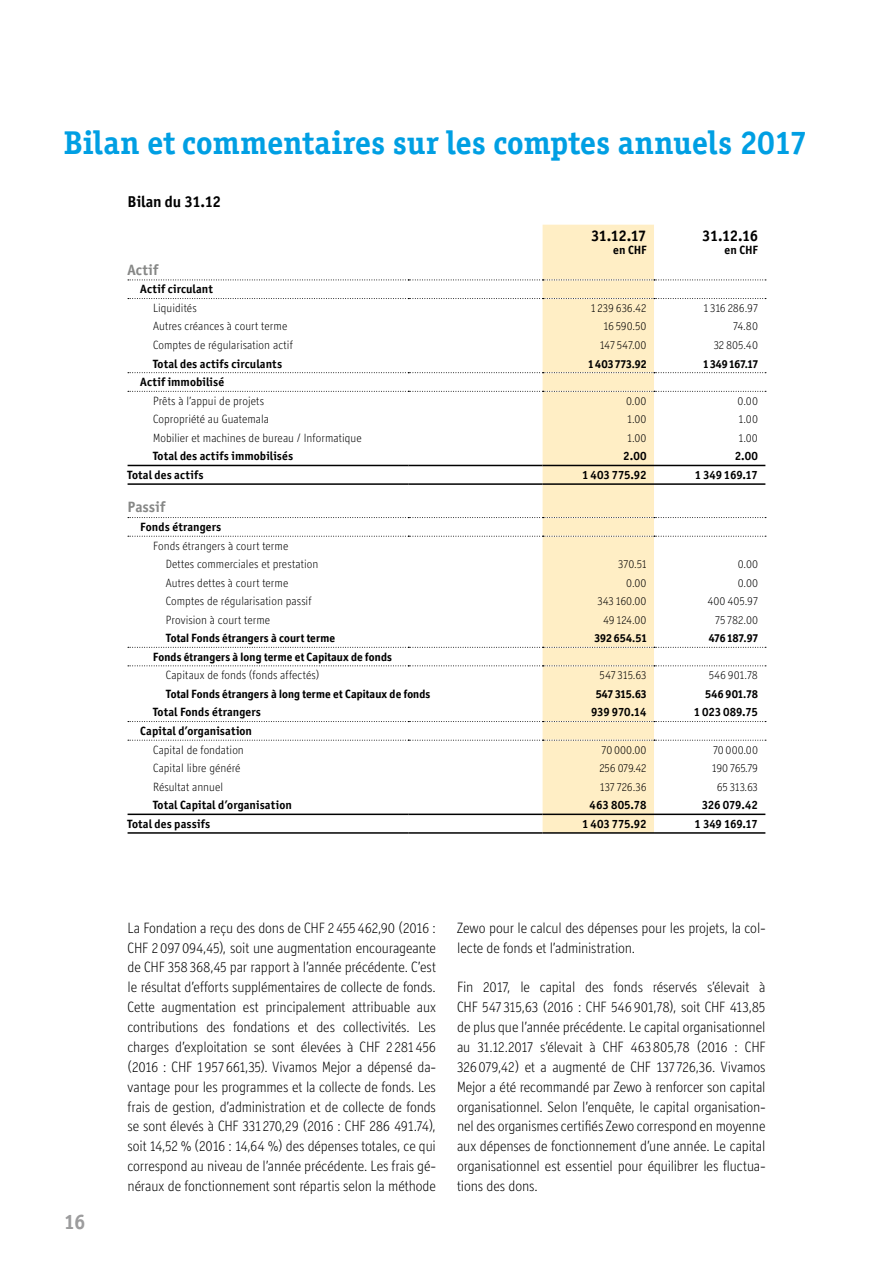
<style>
.page{position:relative;width:893px;height:1263px;background:#fff}
.page>*{position:absolute;margin:0;border:0;box-sizing:border-box;transform-origin:0 0}
.t1{font:700 33px "Officina Ser ITC Std";color:#009fe3}
.t2{font:700 21px "Officina Ser ITC Std";color:#9c9c9d}
.t3{font:700 15.75px "Officina Sans ITC Std";letter-spacing:-.01em;color:#000}
.t4{font:700 15.45px "Officina Sans ITC Std";letter-spacing:-.035em;color:#000}
.t5{font:300 15px/19.8px "Officina Display ITC Std";letter-spacing:-.005em;color:#000;text-align:justify}
.t6{font:700 15px "Officina Sans ITC Std";letter-spacing:.005em;color:#868786}
.t7{font:300 12px/18.5px "Officina Display ITC Std";letter-spacing:.005em;color:#000}
.t8{font:700 12px "Officina Sans ITC Std";letter-spacing:.005em;color:#000}
.t9{font:700 12px "Officina Display ITC Std";letter-spacing:.01em;color:#000}
</style>
<div class="page">
<div style="left:543px;top:225px;width:111px;height:607px;background:#ffeec5"></div>
<svg style="left:128px;top:517px;width:638px;height:1px"></svg>
<svg style="left:128px;top:536px;width:638px;height:1px"></svg>
<svg style="left:128px;top:721px;width:638px;height:1px"></svg>
<svg style="left:128px;top:740px;width:638px;height:1px"></svg>
<svg style="left:128px;top:280px;width:638px;height:1px"></svg>
<svg style="left:128px;top:298px;width:638px;height:1px"></svg>
<svg style="left:128px;top:372px;width:638px;height:1px"></svg>
<svg style="left:128px;top:391px;width:638px;height:1px"></svg>
<hr style="left:128px;top:465px;width:280px;height:1px;background:#000">
<hr style="left:408px;top:465px;width:135px;height:1px;background:#000">
<hr style="left:543px;top:465px;width:111px;height:1px;background:#000">
<hr style="left:654px;top:465px;width:111px;height:1px;background:#000">
<hr style="left:128px;top:483px;width:280px;height:2px;background:#000">
<hr style="left:408px;top:483px;width:135px;height:2px;background:#000">
<hr style="left:543px;top:483px;width:111px;height:2px;background:#000">
<hr style="left:654px;top:483px;width:111px;height:2px;background:#000">
<hr style="left:128px;top:813px;width:280px;height:2px;background:#000">
<hr style="left:408px;top:813px;width:135px;height:2px;background:#000">
<hr style="left:543px;top:813px;width:111px;height:2px;background:#000">
<hr style="left:654px;top:813px;width:111px;height:2px;background:#000">
<hr style="left:128px;top:832px;width:280px;height:2px;background:#000">
<hr style="left:408px;top:832px;width:135px;height:2px;background:#000">
<hr style="left:543px;top:832px;width:111px;height:2px;background:#000">
<hr style="left:654px;top:832px;width:111px;height:2px;background:#000">
<svg style="left:128px;top:647px;width:638px;height:1px"></svg>
<svg style="left:128px;top:665px;width:638px;height:1px"></svg>
<h1 class="t1" style="left:64px;top:123px;width:745px">Bilan et commentaires sur les comptes annuels 2017</h1>
<p class="t3" style="left:128px;top:192px;width:95px">Bilan du 31.12</p>
<p class="t4" style="left:591px;top:226px;width:57px">31.12.17</p>
<p class="t8" style="left:613px;top:243px;width:35px">en CHF</p>
<p class="t4" style="left:702px;top:226px;width:57px">31.12.16</p>
<p class="t8" style="left:725px;top:243px;width:35px">en CHF</p>
<p class="t6" style="left:128px;top:260px;width:32px">Actif</p>
<p class="t8" style="left:140px;top:282px;width:74px">Actif circulant</p>
<p class="t7" style="left:153px;top:298px;width:45px">Liquidités</p>
<p class="t7" style="left:591px;top:298px;width:57px">1 239 636.42</p>
<p class="t7" style="left:703px;top:298px;width:56px">1 316 286.97</p>
<p class="t7" style="left:153px;top:317px;width:136px">Autres créances à court terme</p>
<p class="t7" style="left:603px;top:317px;width:45px">16 590.50</p>
<p class="t7" style="left:733px;top:317px;width:26px">74.80</p>
<p class="t7" style="left:153px;top:335px;width:141px">Comptes de régularisation actif</p>
<p class="t7" style="left:600px;top:335px;width:48px">147 547.00</p>
<p class="t7" style="left:714px;top:335px;width:46px">32 805.40</p>
<p class="t8" style="left:153px;top:356px;width:131px">Total des actifs circulants</p>
<p class="t9" style="left:588px;top:357px;width:60px">1 403 773.92</p>
<p class="t9" style="left:703px;top:357px;width:56px">1 349 167.17</p>
<p class="t8" style="left:140px;top:375px;width:85px">Actif immobilisé</p>
<p class="t7" style="left:153px;top:391px;width:112px">Prêts à l’appui de projets</p>
<p class="t7" style="left:626px;top:391px;width:22px">0.00</p>
<p class="t7" style="left:737px;top:391px;width:22px">0.00</p>
<p class="t7" style="left:153px;top:410px;width:117px">Copropriété au Guatemala</p>
<p class="t7" style="left:627px;top:410px;width:21px">1.00</p>
<p class="t7" style="left:739px;top:410px;width:21px">1.00</p>
<p class="t7" style="left:153px;top:428px;width:210px">Mobilier et machines de bureau / Informatique</p>
<p class="t7" style="left:627px;top:428px;width:21px">1.00</p>
<p class="t7" style="left:739px;top:428px;width:21px">1.00</p>
<p class="t8" style="left:153px;top:449px;width:142px">Total des actifs immobilisés</p>
<p class="t8" style="left:623px;top:449px;width:25px">2.00</p>
<p class="t8" style="left:735px;top:449px;width:25px">2.00</p>
<p class="t8" style="left:128px;top:467px;width:77px">Total des actifs</p>
<p class="t8" style="left:582px;top:467px;width:66px">1 403 775.92</p>
<p class="t8" style="left:695px;top:467px;width:65px">1 349 169.17</p>
<p class="t6" style="left:128px;top:498px;width:39px">Passif</p>
<p class="t8" style="left:140px;top:519px;width:82px">Fonds étrangers</p>
<p class="t7" style="left:166px;top:536px;width:154px;text-indent:-13px">Fonds étrangers à court terme<br>Dettes commerciales et prestation</p>
<p class="t7" style="left:618px;top:555px;width:30px">370.51</p>
<p class="t7" style="left:738px;top:555px;width:22px">0.00</p>
<p class="t7" style="left:166px;top:573px;width:124px">Autres dettes à court terme</p>
<p class="t7" style="left:626px;top:573px;width:22px">0.00</p>
<p class="t7" style="left:738px;top:573px;width:22px">0.00</p>
<p class="t7" style="left:166px;top:592px;width:147px">Comptes de régularisation passif</p>
<p class="t7" style="left:597px;top:592px;width:51px">343 160.00</p>
<p class="t7" style="left:707px;top:592px;width:52px">400 405.97</p>
<p class="t7" style="left:166px;top:610px;width:106px">Provision à court terme</p>
<p class="t7" style="left:603px;top:610px;width:45px">49 124.00</p>
<p class="t7" style="left:715px;top:610px;width:44px">75 782.00</p>
<p class="t9" style="left:166px;top:631px;width:171px">Total Fonds étrangers à court terme</p>
<p class="t9" style="left:595px;top:631px;width:53px">392 654.51</p>
<p class="t9" style="left:709px;top:631px;width:51px">476 187.97</p>
<p class="t9" style="left:153px;top:650px;width:240px">Fonds étrangers à long terme et Capitaux de fonds</p>
<p class="t7" style="left:166px;top:666px;width:155px">Capitaux de fonds (fonds affectés)</p>
<p class="t7" style="left:600px;top:666px;width:48px">547 315.63</p>
<p class="t7" style="left:709px;top:666px;width:51px">546 901.78</p>
<p class="t9" style="left:166px;top:687px;width:266px">Total Fonds étrangers à long terme et Capitaux de fonds</p>
<p class="t9" style="left:596px;top:687px;width:52px">547 315.63</p>
<p class="t9" style="left:705px;top:687px;width:54px">546 901.78</p>
<p class="t8" style="left:153px;top:705px;width:109px">Total Fonds étrangers</p>
<p class="t8" style="left:591px;top:705px;width:57px">939 970.14</p>
<p class="t8" style="left:694px;top:705px;width:66px">1 023 089.75</p>
<p class="t8" style="left:140px;top:723px;width:113px">Capital d’organisation</p>
<p class="t7" style="left:153px;top:740px;width:92px">Capital de fondation</p>
<p class="t7" style="left:602px;top:740px;width:46px">70 000.00</p>
<p class="t7" style="left:713px;top:740px;width:46px">70 000.00</p>
<p class="t7" style="left:153px;top:758px;width:89px">Capital libre généré</p>
<p class="t7" style="left:599px;top:758px;width:49px">256 079.42</p>
<p class="t7" style="left:712px;top:758px;width:48px">190 765.79</p>
<p class="t7" style="left:153px;top:777px;width:72px">Résultat annuel</p>
<p class="t7" style="left:600px;top:777px;width:48px">137 726.36</p>
<p class="t7" style="left:717px;top:777px;width:42px">65 313.63</p>
<p class="t8" style="left:153px;top:798px;width:140px">Total Capital d’organisation</p>
<p class="t8" style="left:590px;top:798px;width:58px">463 805.78</p>
<p class="t8" style="left:702px;top:798px;width:58px">326 079.42</p>
<p class="t8" style="left:128px;top:816px;width:84px">Total des passifs</p>
<p class="t8" style="left:582px;top:816px;width:66px">1 403 775.92</p>
<p class="t8" style="left:695px;top:816px;width:65px">1 349 169.17</p>
<h2 class="t2" style="left:64px;top:1209px;width:23px">16</h2>
<p class="t5" style="left:128px;top:917px;width:310px">La Fondation a reçu des dons de CHF 2455462,90 (2016 :<br>CHF 2097094,45), soit une augmentation encourageante de CHF 358368,45 par rapport à l’année précédente. C’est le résultat d’efforts supplémentaires de collecte de fonds.<br>Cette augmentation est principalement attribuable aux contributions des fondations et des collectivités. Les charges d’exploitation se sont élevées à CHF 2 281456 (2016 : CHF 1957661,35). Vivamos Mejor a dépensé da&shy;vantage pour les programmes et la collecte de fonds. Les frais de gestion, d’administration et de collecte de fonds se sont élevés à CHF 331 270,29 (2016 : CHF 286 491.74), soit 14,52 % (2016 : 14,64 %) des dépenses totales, ce qui correspond au niveau de l’année précédente. Les frais gé&shy;néraux de fonctionnement sont répartis selon la méthode</p>
<p class="t5" style="left:457px;top:917px;width:310px">Zewo pour le calcul des dépenses pour les projets, la col&shy;lecte de fonds et l’administration.</p>
<p class="t5" style="left:457px;top:977px;width:310px">Fin 2017, le capital des fonds réservés s’élevait à CHF 547 315,63 (2016 : CHF 546901,78), soit CHF 413,85 de plus que l’année précédente. Le capital organisationnel au 31.12.2017 s’élevait à CHF 463805,78 (2016 : CHF 326079,42) et a augmenté de CHF 137 726,36. Vivamos Mejor a été recommandé par Zewo à renforcer son capital organisationnel. Selon l’enquête, le capital organisation&shy;nel des organismes certifiés Zewo correspond en moyenne aux dépenses de fonctionnement d’une année. Le capital organisationnel est essentiel pour équilibrer les fluctua&shy;tions des dons.</p>
</div>
